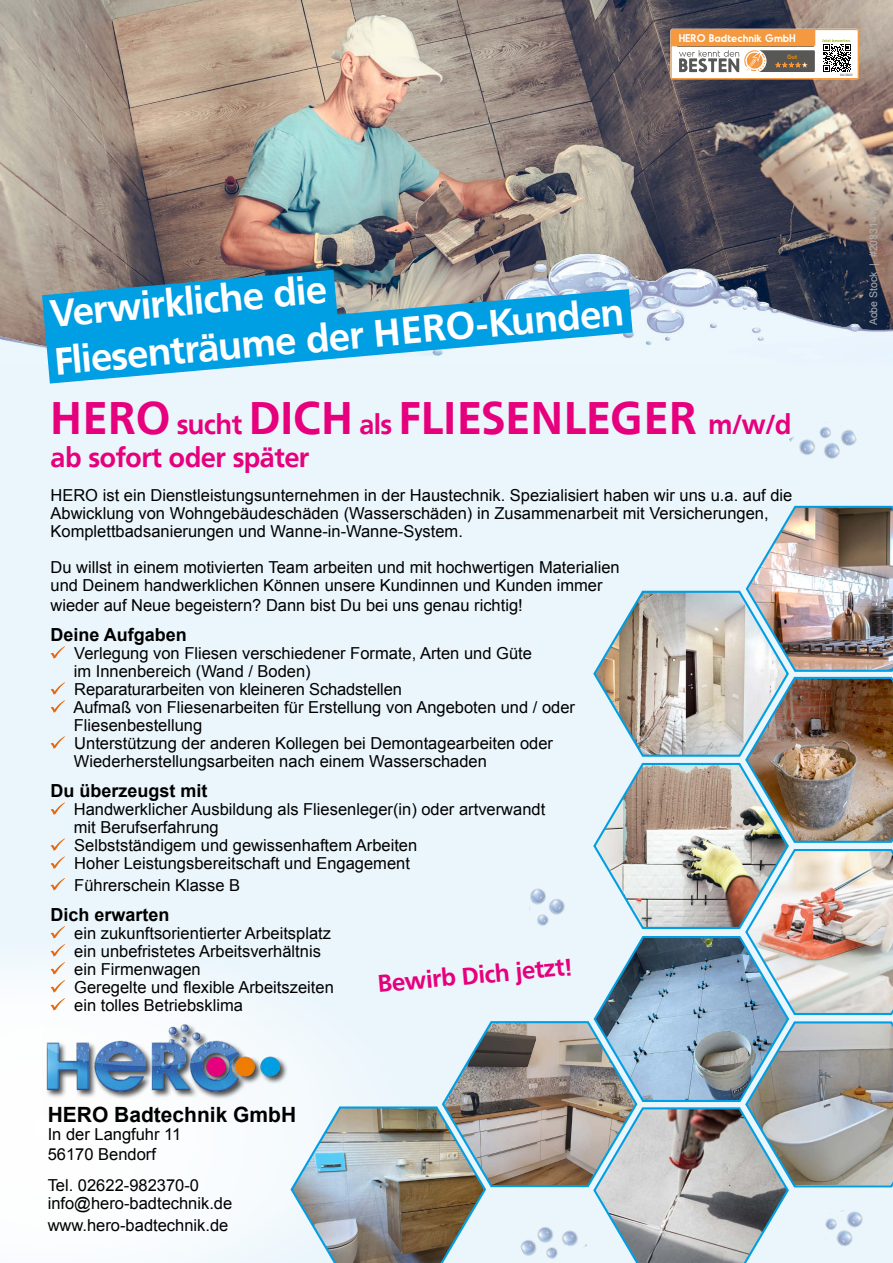
<style>
.page{position:relative;width:893px;height:1263px;background:#fff}
.page>*{position:absolute;margin:0;border:0;box-sizing:border-box;transform-origin:0 0}
.t1{font:700 45.45px "Frutiger VR";letter-spacing:.02em;color:#e6007d}
.t2{font:700 37.95px/48px "Frutiger VR";color:#fff}
.t3{font:700 27.3px "Frutiger VR";color:#e6007d}
.t4{font:700 24px "Frutiger VR";color:#e6007d}
.t5{font:700 21px "Arial";color:#000}
.t6{font:700 18px "Arial";color:#000}
.t7{font:16.5px/18px "Arial";color:#000}
.t8{font:600 10.65px "Odudo Soft";color:#fff}
.t9{font:10.5px "Arial";color:#b0b0b0}
.t10{font:600 6px "Odudo Soft";color:#f28c00}
.t11{font:600 4.05px "Odudo Soft";color:#96b829}
.t12{font:600 3.15px "Odudo Soft";color:#6a6969}
.s1{font-size:27.3px}
</style>
<div class="page">
<img style="left:0;top:0;width:893px;height:270px">
<div style="left:0;top:355px;width:893px;height:908px;background:#ebf6fc"></div>
<div style="left:0;top:978px;width:282px;height:285px;background:#fafdfe"></div>
<div style="left:46px;top:1023px;width:242px;height:76px;background:#000;opacity:.7"></div>
<img style="left:42px;top:1021px;width:238px;height:100px">
<img style="left:789px;top:426px;width:68px;height:33px">
<img style="left:0;top:261px;width:132px;height:94px">
<img style="left:290px;top:505px;width:603px;height:758px">
<img style="left:814px;top:1208px;width:59px;height:48px">
<svg style="left:50px;top:646px;width:15px;height:13px"></svg>
<svg style="left:50px;top:682px;width:15px;height:31px"></svg>
<svg style="left:50px;top:736px;width:15px;height:13px"></svg>
<svg style="left:50px;top:802px;width:15px;height:13px"></svg>
<svg style="left:50px;top:838px;width:15px;height:31px"></svg>
<svg style="left:50px;top:878px;width:15px;height:12px"></svg>
<svg style="left:50px;top:926px;width:15px;height:85px"></svg>
<img style="left:141px;top:249px;width:752px;height:106px">
<svg style="left:42px;top:270px;width:296px;height:73px;background:#4d8199"></svg>
<svg style="left:46px;top:289px;width:587px;height:95px;fill:#009fe3"></svg>
<svg style="left:670px;top:29px;width:189px;height:50px"></svg>
<p class="t8" style="left:679px;top:31px;width:119px">HERO Badtechnik GmbH</p>
<p class="t11" style="left:822px;top:38px;width:30px">Jetzt bewerten:</p>
<p class="t12" style="left:840px;top:73px;width:14px">06/2023</p>
<p class="t10" style="left:787px;top:53px;width:12px">Gut</p>
<h2 class="t2" style="left:49px;top:290px;width:572px;rotate:-5deg">Verwirkliche die<br>Fliesenträume der HERO-Kunden</h2>
<h1 class="t1" style="left:51px;top:391px;width:742px">HERO <span class="s1">sucht</span> DICH <span class="s1">als</span> FLIESENLEGER <span class="s1">m/w/d</span></h1>
<h3 class="t3" style="left:51px;top:441px;width:260px">ab sofort oder später</h3>
<p class="t7" style="left:50px;top:486px;width:743px">HERO ist ein Dienstleistungsunternehmen in der Haustechnik. Spezialisiert haben wir uns u.a. auf die<br>Abwicklung von Wohngebäudeschäden (Wasserschäden) in Zusammenarbeit mit Versicherungen,<br>Komplettbadsanierungen und Wanne-in-Wanne-System.</p>
<p class="t7" style="left:50px;top:558px;width:571px">Du willst in einem motivierten Team arbeiten und mit hochwertigen Materialien und Deinem handwerklichen Können unsere Kundinnen und Kunden immer</p>
<p class="t7" style="left:50px;top:596px;width:474px">wieder auf Neue begeistern? Dann bist Du bei uns genau richtig!</p>
<p class="t6" style="left:50px;top:623px;width:138px">Deine Aufgaben</p>
<p class="t7" style="left:73px;top:644px;width:503px">Verlegung von Fliesen verschiedener Formate, Arten und Güte<br>im Innenbereich (Wand / Boden)<br>Reparaturarbeiten von kleineren Schadstellen<br>Aufmaß von Fliesenarbeiten für Erstellung von Angeboten und / oder Fliesenbestellung<br>Unterstützung der anderen Kollegen bei Demontagearbeiten oder Wiederherstellungsarbeiten nach einem Wasserschaden</p>
<p class="t6" style="left:50px;top:779px;width:159px">Du überzeugst mit</p>
<p class="t7" style="left:74px;top:800px;width:473px">Handwerklicher Ausbildung als Fliesenleger(in) oder artverwandt mit Berufserfahrung<br>Selbstständigem und gewissenhaftem Arbeiten<br>Hoher Leistungsbereitschaft und Engagement</p>
<p class="t7" style="left:74px;top:876px;width:167px">Führerschein Klasse B</p>
<p class="t6" style="left:50px;top:902px;width:121px">Dich erwarten</p>
<p class="t7" style="left:74px;top:924px;width:261px">ein zukunftsorientierter Arbeitsplatz ein unbefristetes Arbeitsverhältnis ein Firmenwagen<br>Geregelte und flexible Arbeitszeiten ein tolles Betriebsklima</p>
<h3 class="t4" style="left:377px;top:969px;width:196px;rotate:-5deg">Bewirb Dich jetzt!</h3>
<p class="t5" style="left:48px;top:1100px;width:250px">HERO Badtechnik GmbH</p>
<p class="t7" style="left:48px;top:1124px;width:135px;line-height:19.8px">In der Langfuhr 11<br>56170 Bendorf</p>
<p class="t7" style="left:48px;top:1176px;width:186px">Tel. 02622-982370-0 info@hero-badtechnik.de</p>
<p class="t7" style="left:48px;top:1216px;width:182px">www.hero-badtechnik.de</p>
<p class="t9" style="left:867px;top:325px;width:126px;rotate:-90deg">Aobe Stock | #208314111</p>
</div>
